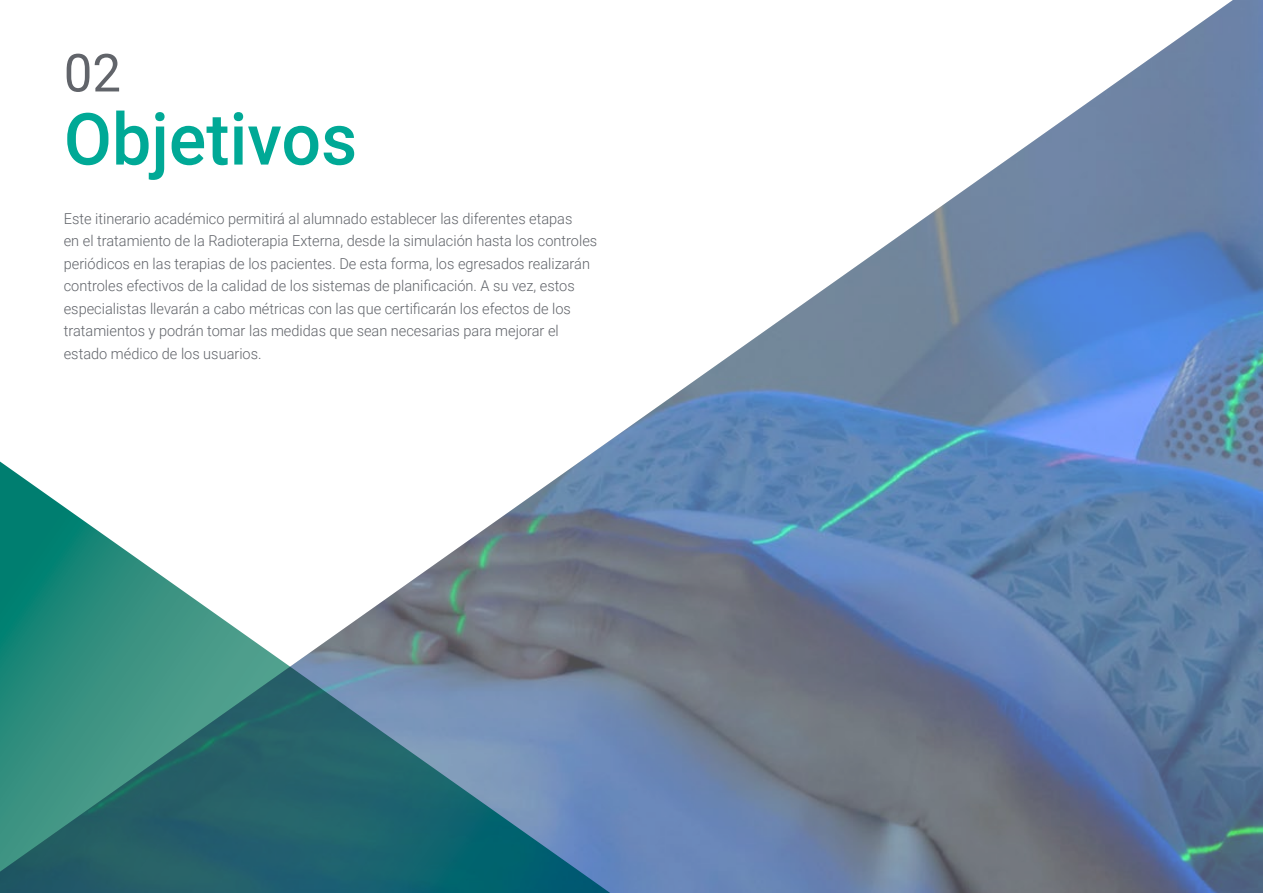
<style>
.page{position:relative;width:1263px;height:893px;background:#fff}
.page>*{position:absolute;margin:0;border:0;box-sizing:border-box;transform-origin:0 0}
.t1{font:500 72px "Roboto";color:#00a996}
.t2{font:52.5px "Roboto";color:#61646a}
.t3{font:300 15px/22.5px "Roboto";color:#61646a}
</style>
<div class="page">
<img style="left:602px;top:0;width:661px;height:893px">
<svg style="left:0;top:446px;width:640px;height:447px"></svg>
<h2 class="t2" style="left:64px;top:36px;width:59px">02</h2>
<h1 class="t1" style="left:64px;top:89px;width:295px">Objetivos</h1>
<p class="t3" style="left:64px;top:207px;width:535px">Este itinerario académico permitirá al alumnado establecer las diferentes etapas<br>en el tratamiento de la Radioterapia Externa, desde la simulación hasta los controles periódicos en las terapias de los pacientes. De esta forma, los egresados realizarán controles efectivos de la calidad de los sistemas de planificación. A su vez, estos especialistas llevarán a cabo métricas con las que certificarán los efectos de los tratamientos y podrán tomar las medidas que sean necesarias para mejorar el estado médico de los usuarios.</p>
</div>
